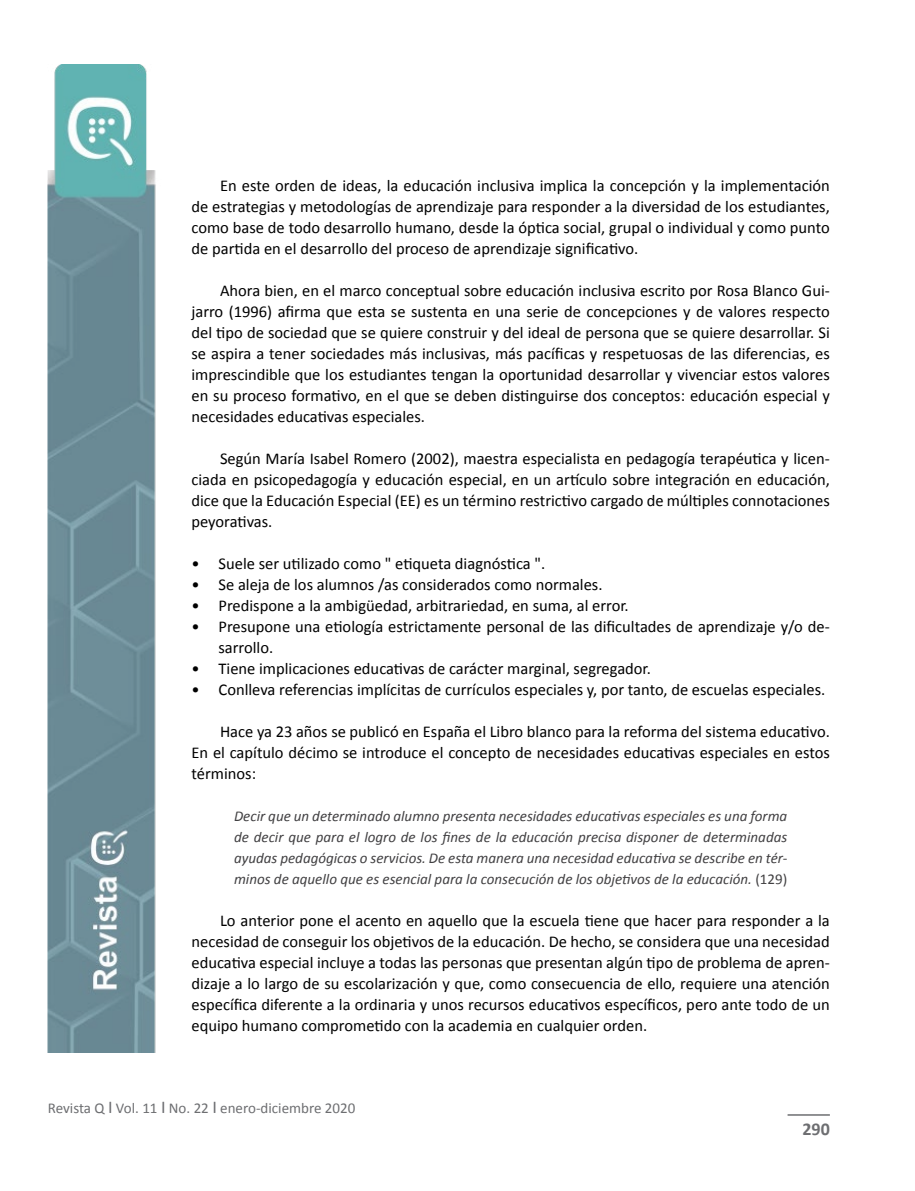
<style>
.page{position:relative;width:915px;height:1191px;background:#fff}
.page>*{position:absolute;margin:0;border:0;box-sizing:border-box;transform-origin:0 0}
.t1{font:700 18px "Calibri";color:#6d6e71}
.t2{font:16.5px/21px "Calibri";color:#000;text-align:justify}
.t3{font:italic 15px/21px "Calibri";color:#414042;text-align:justify}
.t4{font:15px "Calibri";color:#6d6e71}
.s1{font-style:normal}
.s2{font-size:18px}
</style>
<div class="page">
<img style="left:48px;top:65px;width:108px;height:987px">
<hr style="left:787px;top:1114px;width:42px;height:1px;background:#6d6e71">
<p class="t2" style="left:191px;top:175px;width:639px;text-indent:28px">En este orden de ideas, la educación inclusiva implica la concepción y la implementación de estrategias y metodologías de aprendizaje para responder a la diversidad de los estudiantes, como base de todo desarrollo humano, desde la óptica social, grupal o individual y como punto de partida en el desarrollo del proceso de aprendizaje significativo.</p>
<p class="t2" style="left:191px;top:280px;width:639px;text-indent:28px">Ahora bien, en el marco conceptual sobre educación inclusiva escrito por Rosa Blanco Gui&shy;jarro (1996) afirma que esta se sustenta en una serie de concepciones y de valores respecto del tipo de sociedad que se quiere construir y del ideal de persona que se quiere desarrollar. Si se aspira a tener sociedades más inclusivas, más pacíficas y respetuosas de las diferencias, es imprescindible que los estudiantes tengan la oportunidad desarrollar y vivenciar estos valores en su proceso formativo, en el que se deben distinguirse dos conceptos: educación especial y necesidades educativas especiales.</p>
<p class="t2" style="left:191px;top:448px;width:639px;text-indent:28px">Según María Isabel Romero (2002), maestra especialista en pedagogía terapéutica y licen&shy;ciada en psicopedagogía y educación especial, en un artículo sobre integración en educación, dice que la Educación Especial (EE) es un término restrictivo cargado de múltiples connotaciones peyorativas.</p>
<p class="t2" style="left:191px;top:553px;width:355px">• Suele ser utilizado como " etiqueta diagnóstica ".</p>
<p class="t2" style="left:191px;top:574px;width:412px">• Se aleja de los alumnos /as considerados como normales.</p>
<p class="t2" style="left:191px;top:595px;width:438px">• Predispone a la ambigüedad, arbitrariedad, en suma, al error.</p>
<p class="t2" style="left:218px;top:616px;width:612px;text-indent:-27px">• Presupone una etiología estrictamente personal de las dificultades de aprendizaje y/o de&shy;sarrollo.</p>
<p class="t2" style="left:191px;top:658px;width:460px">• Tiene implicaciones educativas de carácter marginal, segregador.</p>
<p class="t2" style="left:191px;top:679px;width:635px">• Conlleva referencias implícitas de currículos especiales y, por tanto, de escuelas especiales.</p>
<p class="t2" style="left:191px;top:721px;width:639px;text-indent:28px">Hace ya 23 años se publicó en España el Libro blanco para la reforma del sistema educativo.<br>En el capítulo décimo se introduce el concepto de necesidades educativas especiales en estos términos:</p>
<p class="t3" style="left:234px;top:805px;width:554px">Decir que un determinado alumno presenta necesidades educativas especiales es una forma de decir que para el logro de los fines de la educación precisa disponer de determinadas ayudas pedagógicas o servicios. De esta manera una necesidad educativa se describe en tér&shy;minos de aquello que es esencial para la consecución de los objetivos de la educación. <span class="s1">(129)</span></p>
<p class="t2" style="left:191px;top:910px;width:639px;text-indent:28px">Lo anterior pone el acento en aquello que la escuela tiene que hacer para responder a la necesidad de conseguir los objetivos de la educación. De hecho, se considera que una necesidad educativa especial incluye a todas las personas que presentan algún tipo de problema de apren&shy;dizaje a lo largo de su escolarización y que, como consecuencia de ello, requiere una atención específica diferente a la ordinaria y unos recursos educativos específicos, pero ante todo de un equipo humano comprometido con la academia en cualquier orden.</p>
<p class="t4" style="left:48px;top:1098px;width:309px">Revista Q <span class="s2">I</span> Vol. 11 <span class="s2">I</span> No. 22 <span class="s2">I</span> enero-diciembre 2020</p>
<p class="t1" style="left:802px;top:1118px;width:29px">290</p>
</div>
